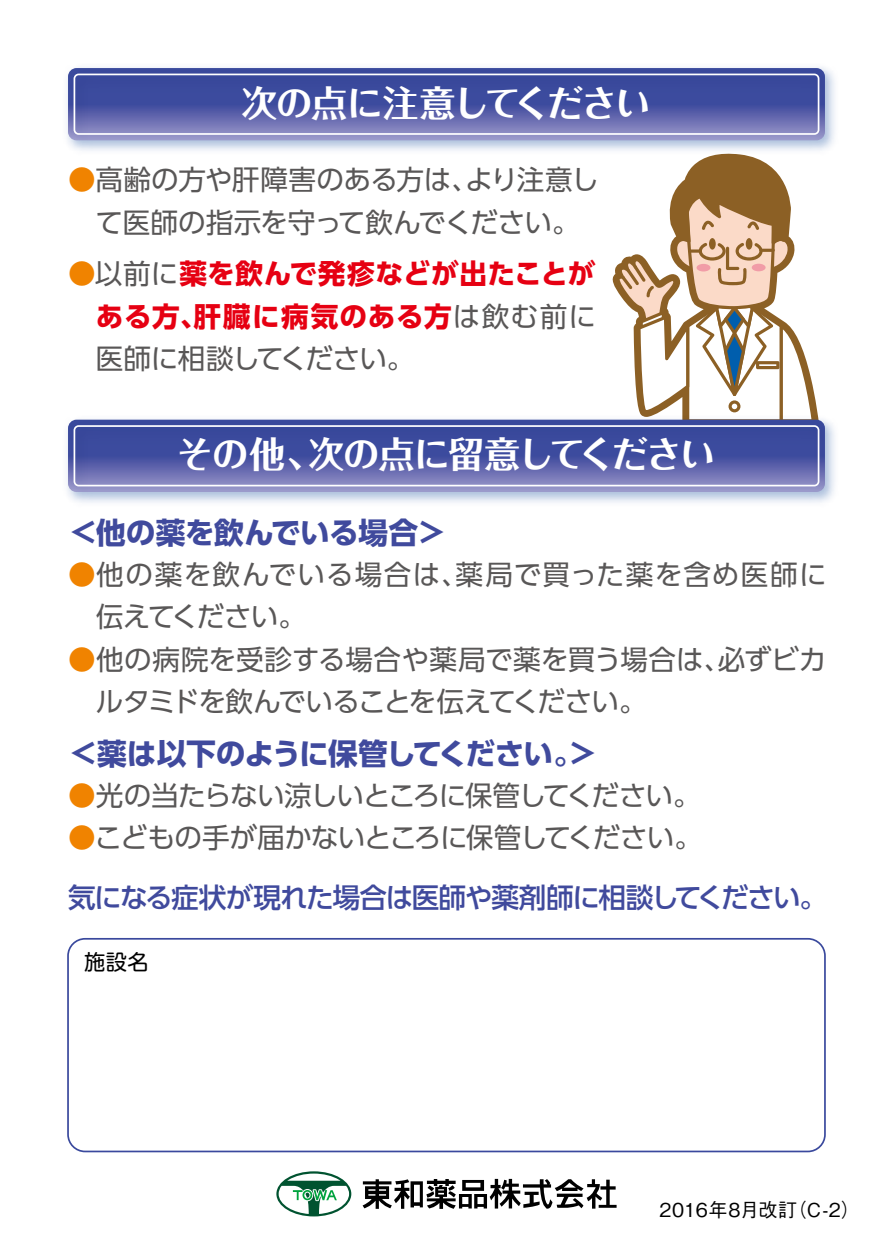
<style>
.page{position:relative;width:893px;height:1259px;background:#fff}
.page>*{position:absolute;margin:0;border:0;box-sizing:border-box;transform-origin:0 0}
.t1{font:700 36px "Folk Pro";letter-spacing:-.055em;color:#fff}
.t2{font:700 29.7px "UD Shin Go Pro";letter-spacing:-.035em;color:#404a9d}
.t3{font:700 29.7px "UD Shin Go Pro";letter-spacing:-.015em;color:#404a9d}
.t4{font:27.6px/42.6px "UD Shin Go Pro";letter-spacing:-.01em;color:#595757;text-align:center}
.t5{font:500 27.6px/59.4px "UD Shin Go Pro";letter-spacing:-.045em;color:#404a9d}
.t6{font:700 27.6px/42.6px "UD Shin Go Pro";letter-spacing:.025em;color:#e60012;text-align:justify}
.t7{font:27.6px/42.6px "UD Shin Go Pro";letter-spacing:.035em;color:#595757}
.t8{font:27.6px "UD Shin Go Pro";letter-spacing:-.045em;color:#595757}
.t9{font:21.3px "UD Shin M Go Pro";color:#000}
.t10{font:500 19.2px "Gothic BBB Pro";letter-spacing:.02em;color:#000}
.s1{color:#f08300}
.s2{font-weight:400;color:#f08300}
.s3{font-weight:400;color:#595757}
</style>
<div class="page">
<svg style="left:615px;top:157px;width:200px;height:254px"></svg>
<hr style="left:759px;top:249px;width:16px;height:3px;background:#8c6025;border-radius:2px">
<svg style="left:688px;top:249px;width:14px;height:4px"></svg>
<div style="left:752px;top:264px;width:14px;height:7px;background:#f19ca7;border-radius:50%"></div>
<div style="left:697px;top:264px;width:13px;height:7px;background:#f19ca7;border-radius:50%"></div>
<div style="left:67px;top:938px;width:759px;height:214px;border:2px solid #3a499d;border-radius:17px"></div>
<svg style="left:276px;top:1171px;width:75px;height:45px"></svg>
<svg style="left:363px;top:1179px;width:254px;height:30px"></svg>
<img style="left:67px;top:67px;width:768px;height:84px">
<div style="left:74px;top:74px;width:745px;height:61px;border:2px solid #fff;border-radius:4px"></div>
<img style="left:67px;top:417px;width:768px;height:86px">
<div style="left:74px;top:425px;width:745px;height:61px;border:2px solid #fff;border-radius:4px"></div>
<h1 class="t1" style="left:241px;top:72px;width:411px">次の点に注意してください</h1>
<p class="t4" style="left:68px;top:158px;width:532px"><span class="s1">●</span>高齢の方や肝障害のある方は、より注意して医師の指示を守って飲んでください。</p>
<p class="t6" style="left:96px;top:251px;width:502px;text-indent:-28px"><span class="s2">●</span><span class="s3">以前に</span>薬を飲んで発疹などが出たことがある方、肝臓に病気のある方<span class="s3">は飲む前に医師に相談してください。</span></p>
<h1 class="t1" style="left:177px;top:424px;width:540px">その他、次の点に留意してください</h1>
<p class="t3" style="left:68px;top:508px;width:380px">＜他の薬を飲んでいる場合＞</p>
<p class="t7" style="left:96px;top:552px;width:732px;text-indent:-28px"><span class="s1">●</span>他の薬を飲んでいる場合は、薬局で買った薬を含め医師に伝えてください。</p>
<p class="t4" style="left:96px;top:637px;width:732px;text-align:left;text-indent:-28px"><span class="s1">●</span>他の病院を受診する場合や薬局で薬を買う場合は、必ずビカルタミドを飲んでいることを伝えてください。</p>
<p class="t2" style="left:68px;top:729px;width:531px">＜薬は以下のように保管してください。＞</p>
<p class="t8" style="left:68px;top:773px;width:634px"><span class="s1">●</span>光の当たらない涼しいところに保管してください。</p>
<p class="t5" style="left:68px;top:807px;width:761px"><span class="s2">●</span><span class="s3">こどもの手が届かないところに保管してください。<br></span>気になる症状が現れた場合は医師や薬剤師に相談してください。</p>
<p class="t9" style="left:84px;top:944px;width:66px">施設名</p>
<p class="t10" style="left:659px;top:1194px;width:202px">2016年8月改訂（C-2）</p>
</div>
